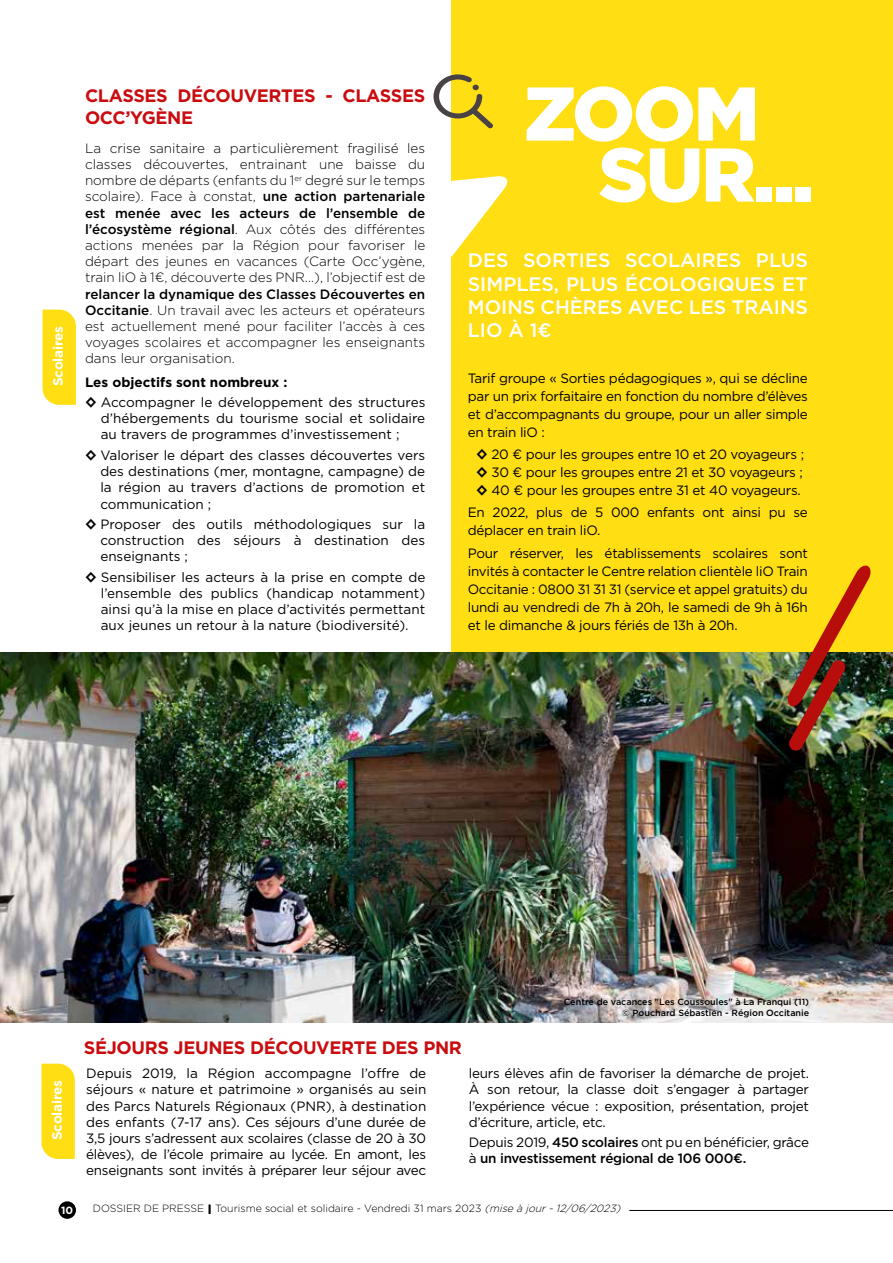
<style>
.page{position:relative;width:893px;height:1263px;background:#fff}
.page>*{position:absolute;margin:0;border:0;box-sizing:border-box;transform-origin:0 0}
.t1{font:900 75.9px/61.1px "Gotham";letter-spacing:-.03em;color:#fff}
.t2{font:500 19.5px/23.4px "Gotham";color:#fff;text-align:justify}
.t3{font:700 18px/21.6px "Gotham";letter-spacing:-.02em;color:#c90c0f}
.t4{font:13.5px/16.2px "Gotham";letter-spacing:-.02em;color:#000;text-align:justify}
.t5{font:300 13.5px/16.2px "Gotham";color:#000;text-align:justify}
.t6{font:13.5px/20.4px "Gotham";color:#000}
.t7{font:500 13.5px/16.2px "Gotham";letter-spacing:-.02em;color:#000}
.t8{font:700 13.5px "Gotham";letter-spacing:-.02em;color:#fff}
.t9{font:300 10.5px "Gotham";color:#000}
.t10{font:700 10.5px "Gotham";color:#fff}
.t11{font:500 9px/10.8px "Gotham";color:#000;text-align:right}
.s1{font-weight:500}
.s2{font-weight:700}
.s3{font-family:"Verdana";font-weight:700}
.s4{font-weight:400}
.s5{font-weight:700;font-size:13.5px}
.s6{font-style:italic}
</style>
<div class="page">
<svg style="left:41px;top:1064px;width:34px;height:95px;background:#ffdf20"></svg>
<svg style="left:43px;top:310px;width:33px;height:95px;background:#ffdf1d"></svg>
<div style="left:452px;top:0;width:441px;height:706px;background:#ffde14"></div>
<svg style="left:433px;top:74px;width:60px;height:54px"></svg>
<svg style="left:451px;top:175px;width:57px;height:87px"></svg>
<img style="left:0;top:652px;width:893px;height:371px">
<img style="left:787px;top:565px;width:84px;height:186px">
<div style="left:58px;top:1201px;width:18px;height:18px;background:#000;border-radius:50%"></div>
<hr style="left:629px;top:1210px;width:264px;height:1px;background:#000">
<p class="t8" style="left:49px;top:386px;width:61px;rotate:-90deg">Scolaires</p>
<h3 class="t3" style="left:85px;top:85px;width:342px">CLASSES DÉCOUVERTES - CLASSES<br>OCC’YGÈNE</h3>
<p class="t5" style="left:85px;top:140px;width:342px">La crise sanitaire a particulièrement fragilisé les classes découvertes, entrainant une baisse du nombre de départs (enfants du 1<sup>er</sup> degré sur le temps scolaire). Face à constat, <span class="s1">une action partenariale est menée avec les acteurs de l’ensemble de l’écosystème régional</span>. Aux côtés des différentes actions menées par la Région pour favoriser le départ des jeunes en vacances (Carte Occ’ygène, train liO à 1€, découverte des PNR...), l’objectif est de</p>
<p class="t5" style="left:85px;top:285px;width:342px"><span class="s1">relancer la dynamique des Classes Découvertes en Occitanie</span>. Un travail avec les acteurs et opérateurs est actuellement mené pour faciliter l’accès à ces voyages scolaires et accompagner les enseignants dans leur organisation.</p>
<p class="t6" style="left:85px;top:371px;width:342px"><span class="s2">Les objectifs sont nombreux :<br></span><span class="s3">◊</span> Accompagner le développement des structures</p>
<p class="t6" style="left:101px;top:410px;width:326px;line-height:16.2px">d’hébergements du tourisme social et solidaire au travers de programmes d’investissement ;</p>
<p class="t4" style="left:100px;top:447px;width:326px;text-indent:-15px"><span class="s3">◊</span> Valoriser le départ des classes découvertes vers des destinations (mer, montagne, campagne) de la région au travers d’actions de promotion et communication ;</p>
<p class="t4" style="left:100px;top:516px;width:326px;text-indent:-15px"><span class="s3">◊</span> Proposer des outils méthodologiques sur la construction des séjours à destination des enseignants ;</p>
<p class="t4" style="left:101px;top:569px;width:326px;text-indent:-16px"><span class="s3">◊</span> Sensibiliser les acteurs à la prise en compte de l’ensemble des publics (handicap notamment) ainsi qu’à la mise en place d’activités permettant aux jeunes un retour à la nature (biodiversité).</p>
<h1 class="t1" style="left:599px;top:82px;width:217px;text-indent:-75px">ZOOM<br>SUR...</h1>
<h2 class="t2" style="left:468px;top:248px;width:342px">DES SORTIES SCOLAIRES PLUS SIMPLES, PLUS ÉCOLOGIQUES ET MOINS CHÈRES AVEC LES TRAINS LIO À 1€</h2>
<p class="t4" style="left:468px;top:369px;width:342px;line-height:18px">Tarif groupe « Sorties pédagogiques », qui se décline par un prix forfaitaire en fonction du nombre d’élèves et d’accompagnants du groupe, pour un aller simple en train liO :</p>
<p class="t4" style="left:476px;top:445px;width:329px;line-height:18px"><span class="s3">◊</span> 20 € pour les groupes entre 10 et 20 voyageurs ; <span class="s3">◊</span> 30 € pour les groupes entre 21 et 30 voyageurs ; <span class="s3">◊</span> 40 € pour les groupes entre 31 et 40 voyageurs.</p>
<p class="t4" style="left:468px;top:503px;width:342px;line-height:18px">En 2022, plus de 5 000 enfants ont ainsi pu se déplacer en train liO.</p>
<p class="t4" style="left:468px;top:544px;width:342px;line-height:18px">Pour réserver, les établissements scolaires sont invités à contacter le Centre relation clientèle liO Train Occitanie : 0800 31 31 31 (service et appel gratuits) du lundi au vendredi de 7h à 20h, le samedi de 9h à 16h et le dimanche &amp; jours fériés de 13h à 20h.</p>
<p class="t8" style="left:48px;top:1140px;width:61px;rotate:-90deg">Scolaires</p>
<h3 class="t3" style="left:84px;top:1036px;width:380px">SÉJOURS JEUNES DÉCOUVERTE DES PNR</h3>
<p class="t11" style="left:564px;top:997px;width:247px">Centre de vacances "Les Coussoules" à La Franqui (11) © Pouchard Sébastien - Région Occitanie</p>
<p class="t4" style="left:86px;top:1065px;width:342px">Depuis 2019, la Région accompagne l’offre de séjours « nature et patrimoine » organisés au sein des Parcs Naturels Régionaux (PNR), à destination des enfants (7-17 ans). Ces séjours d’une durée de 3,5 jours s’adressent aux scolaires (classe de 20 à 30 élèves), de l’école primaire au lycée. En amont, les enseignants sont invités à préparer leur séjour avec</p>
<p class="t4" style="left:469px;top:1065px;width:342px">leurs élèves afin de favoriser la démarche de projet.<br>À son retour, la classe doit s’engager à partager l’expérience vécue : exposition, présentation, projet d’écriture, article, etc.</p>
<p class="t7" style="left:469px;top:1134px;width:342px"><span class="s4">Depuis 2019,</span> 450 scolaires <span class="s4">ont pu en bénéficier, grâce à</span> un investissement régional de 106 000€.</p>
<p class="t10" style="left:61px;top:1203px;width:14px">10</p>
<p class="t9" style="left:93px;top:1202px;width:532px">DOSSIER DE PRESSE <span class="s5">I</span> Tourisme social et solidaire - Vendredi 31 mars 2023 <span class="s6">(miseàjour-12/06/2023)</span></p>
</div>
